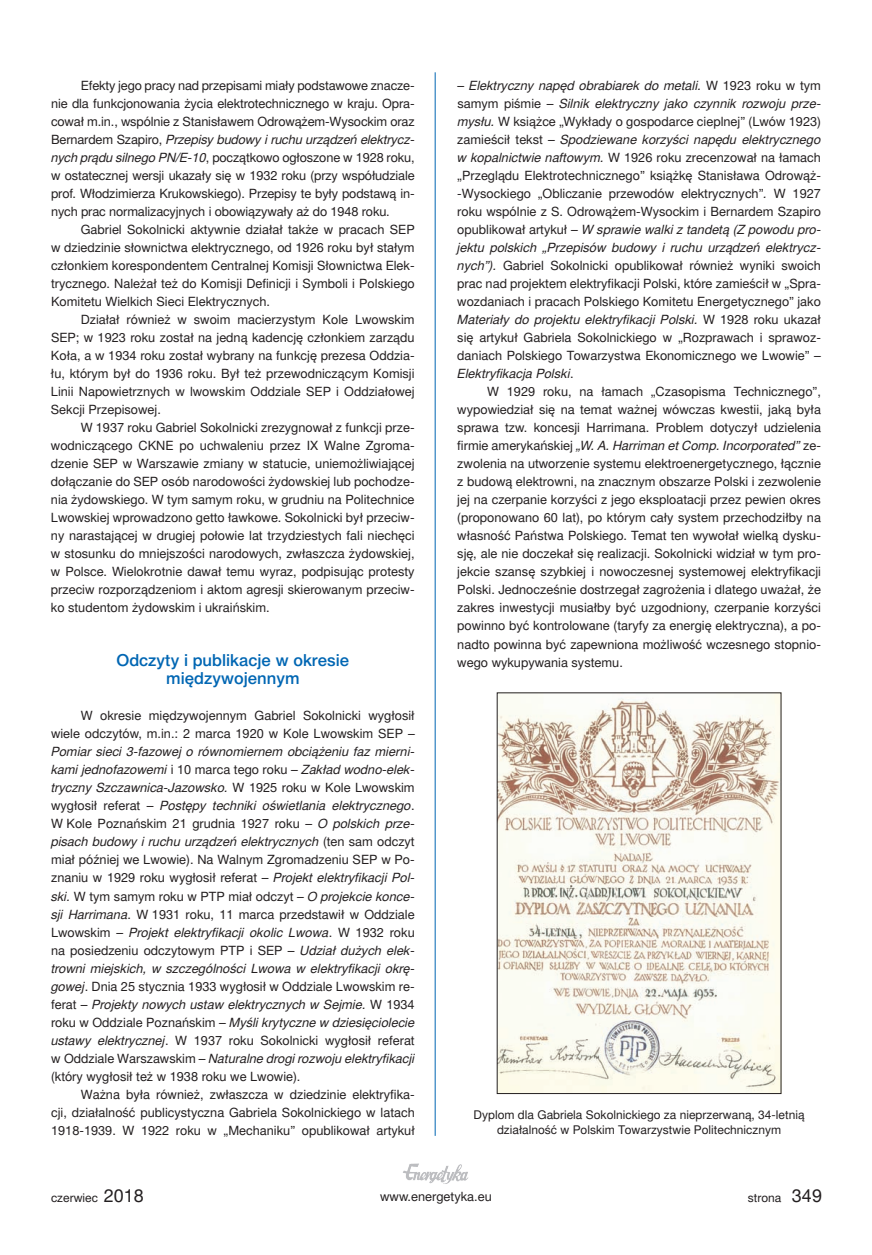
<style>
.page{position:relative;width:872px;height:1255px;background:#fff}
.page>*{position:absolute;margin:0;border:0;box-sizing:border-box;transform-origin:0 0}
.t1{font:16.5px/18px "Switzer EFN Medium";color:#0166b3;text-align:center}
.t2{font:12.75px/18px "Switzer EFN";color:#231f20;text-align:justify}
.t3{font:italic 12.75px/18px "Switzer EFN";color:#231f20;text-align:justify}
.t4{font:12px/15px "Switzer EFN";color:#231f20;text-align:center}
.s1{font-style:italic}
.s2{font-style:normal}
.s3{font-size:18px}
</style>
<div class="page">
<hr style="left:435px;top:72px;width:1px;height:1063px;background:#0166b3">
<img style="left:403px;top:1163px;width:66px;height:21px">
<img style="left:499px;top:694px;width:280px;height:397px">
<p class="t2" style="left:51px;top:77px;width:365px;text-indent:30px">Efekty jego pracy nad przepisami miały podstawowe znacze&shy;nie dla funkcjonowania życia elektrotechnicznego w kraju. Opra&shy;cował m.in., wspólnie z Stanisławem Odrowążem-Wysockim oraz Bernardem Szapiro, <span class="s1">Przepisy budowy i ruchu urządzeń elektrycz&shy;nych prądu silnego PN/E-10</span>, początkowo ogłoszone w 1928 roku, w ostatecznej wersji ukazały się w 1932 roku (przy współudziale prof. Włodzimierza Krukowskiego). Przepisy te były podstawą in&shy;nych prac normalizacyjnych i obowiązywały aż do 1948 roku.</p>
<p class="t2" style="left:51px;top:221px;width:365px;text-indent:30px">Gabriel Sokolnicki aktywnie działał także w pracach SEP w dziedzinie słownictwa elektrycznego, od 1926 roku był stałym członkiem korespondentem Centralnej Komisji Słownictwa Elek&shy;trycznego. Należał też do Komisji Definicji i Symboli i Polskiego Komitetu Wielkich Sieci Elektrycznych.</p>
<p class="t2" style="left:51px;top:311px;width:365px;text-indent:30px">Działał również w swoim macierzystym Kole Lwowskim SEP; w 1923 roku został na jedną kadencję członkiem zarządu Koła, a w 1934 roku został wybrany na funkcję prezesa Oddzia&shy;łu, którym był do 1936 roku. Był też przewodniczącym Komisji Linii Napowietrznych w lwowskim Oddziale SEP i Oddziałowej Sekcji Przepisowej.</p>
<p class="t2" style="left:51px;top:419px;width:365px;text-indent:30px">W 1937 roku Gabriel Sokolnicki zrezygnował z funkcji prze&shy;wodniczącego CKNE po uchwaleniu przez IX Walne Zgroma&shy;dzenie SEP w Warszawie zmiany w statucie, uniemożliwiającej dołączanie do SEP osób narodowości żydowskiej lub pochodze&shy;nia żydowskiego. W tym samym roku, w grudniu na Politechnice Lwowskiej wprowadzono getto ławkowe. Sokolnicki był przeciw&shy;ny narastającej w drugiej połowie lat trzydziestych fali niechęci w stosunku do mniejszości narodowych, zwłaszcza żydowskiej, w Polsce. Wielokrotnie dawał temu wyraz, podpisując protesty przeciw rozporządzeniom i aktom agresji skierowanym przeciw&shy;ko studentom żydowskim i ukraińskim.</p>
<p class="t1" style="left:116px;top:651px;width:234px">Odczyty i publikacje w okresie międzywojennym</p>
<p class="t2" style="left:51px;top:707px;width:365px;text-align:right">W okresie międzywojennym Gabriel Sokolnicki wygłosił wiele odczytów, m.in.: 2 marca 1920 w Kole Lwowskim SEP –</p>
<p class="t3" style="left:51px;top:743px;width:365px">Pomiar sieci 3-fazowej o równomiernem obciążeniu faz mierni&shy;kami jednofazowemi <span class="s2">i 10 marca tego roku –</span> Zakład wodno-elek&shy;tryczny Szczawnica-Jazowsko. <span class="s2">W 1925 roku w Kole Lwowskim wygłosił referat –</span> Postępy techniki oświetlania elektrycznego<span class="s2">.<br>W Kole Poznańskim 21 grudnia 1927 roku –</span> O polskich prze&shy;pisach budowy i ruchu urządzeń elektrycznych <span class="s2">(ten sam odczyt miał później we Lwowie). Na Walnym Zgromadzeniu SEP w Po&shy;znaniu w 1929 roku wygłosił referat –</span> Projekt elektryfikacji Pol&shy;ski. <span class="s2">W tym samym roku w PTP miał odczyt –</span> O projekcie konce&shy;sji Harrimana<span class="s2">. W 1931 roku, 11 marca przedstawił w Oddziale Lwowskim –</span> Projekt elektryfikacji okolic Lwowa<span class="s2">. W 1932 roku na posiedzeniu odczytowym PTP i SEP –</span> Udział dużych elek&shy;trowni miejskich, w szczególności Lwowa w elektryfikacji okrę&shy;gowej<span class="s2">. Dnia 25 stycznia 1933 wygłosił w Oddziale Lwowskim re&shy;ferat –</span> Projekty nowych ustaw elektrycznych w Sejmie. <span class="s2">W 1934 roku w Oddziale Poznańskim –</span> Myśli krytyczne w dziesięciolecie ustawy elektrycznej<span class="s2">. W 1937 roku Sokolnicki wygłosił referat w Oddziale Warszawskim –</span> Naturalne drogi rozwoju elektryfikacji <span class="s2">(który wygłosił też w 1938 roku we Lwowie).</span></p>
<p class="t2" style="left:51px;top:1085px;width:365px;text-indent:30px">Ważna była również, zwłaszcza w dziedzinie elektryfika&shy;cji, działalność publicystyczna Gabriela Sokolnickiego w latach 1918-1939. W 1922 roku w „Mechaniku” opublikował artykuł</p>
<p class="t2" style="left:457px;top:77px;width:365px">– <span class="s1">Elektryczny napęd obrabiarek do metali.</span> W 1923 roku w tym samym piśmie – <span class="s1">Silnik elektryczny jako czynnik rozwoju prze&shy;mysłu.</span> W książce „Wykłady o gospodarce cieplnej” (Lwów 1923) zamieścił tekst – <span class="s1">Spodziewane korzyści napędu elektrycznego w kopalnictwie naftowym.</span> W 1926 roku zrecenzował na łamach „Przeglądu Elektrotechnicznego” książkę Stanisława Odrowąż--Wysockiego „Obliczanie przewodów elektrycznych”<span class="s1">.</span> W 1927 roku wspólnie z S. Odrowążem-Wysockim i Bernardem Szapiro opublikował artykuł – <span class="s1">W sprawie walki z tandetą (Z powodu pro&shy;jektu polskich „Przepisów budowy i ruchu urządzeń elektrycz&shy;nych”).</span> Gabriel Sokolnicki opublikował również wyniki swoich prac nad projektem elektryfikacji Polski, które zamieścił w „Spra&shy;wozdaniach i pracach Polskiego Komitetu Energetycznego” jako <span class="s1">Materiały do projektu elektryfikacji Polski.</span> W 1928 roku ukazał się artykuł Gabriela Sokolnickiego w „Rozprawach i sprawoz&shy;daniach Polskiego Towarzystwa Ekonomicznego we Lwowie” – <span class="s1">Elektryfikacja Polski</span>.</p>
<p class="t2" style="left:457px;top:383px;width:365px;text-indent:30px">W 1929 roku, na łamach „Czasopisma Technicznego”, wypowiedział się na temat ważnej wówczas kwestii, jaką była sprawa tzw. koncesji Harrimana. Problem dotyczył udzielenia firmie amerykańskiej <span class="s1">„W. A. Harriman et Comp. Incorporated”</span> ze&shy;zwolenia na utworzenie systemu elektroenergetycznego, łącznie z budową elektrowni, na znacznym obszarze Polski i zezwolenie jej na czerpanie korzyści z jego eksploatacji przez pewien okres (proponowano 60 lat), po którym cały system przechodziłby na własność Państwa Polskiego. Temat ten wywołał wielką dysku&shy;sję, ale nie doczekał się realizacji. Sokolnicki widział w tym pro&shy;jekcie szansę szybkiej i nowoczesnej systemowej elektryfikacji Polski. Jednocześnie dostrzegał zagrożenia i dlatego uważał, że zakres inwestycji musiałby być uzgodniony, czerpanie korzyści powinno być kontrolowane (taryfy za energię elektryczna), a po&shy;nadto powinna być zapewniona możliwość wczesnego stopnio&shy;wego wykupywania systemu.</p>
<p class="t4" style="left:473px;top:1106px;width:332px">Dyplom dla Gabriela Sokolnickiego za nieprzerwaną, 34-letnią działalność w Polskim Towarzystwie Politechnicznym</p>
<p class="t4" style="left:51px;top:1190px;width:94px">czerwiec <span class="s3">2018</span></p>
<p class="t2" style="left:380px;top:1188px;width:113px">www.energetyka.eu</p>
<p class="t4" style="left:748px;top:1190px;width:76px">strona <span class="s3">349</span></p>
</div>
